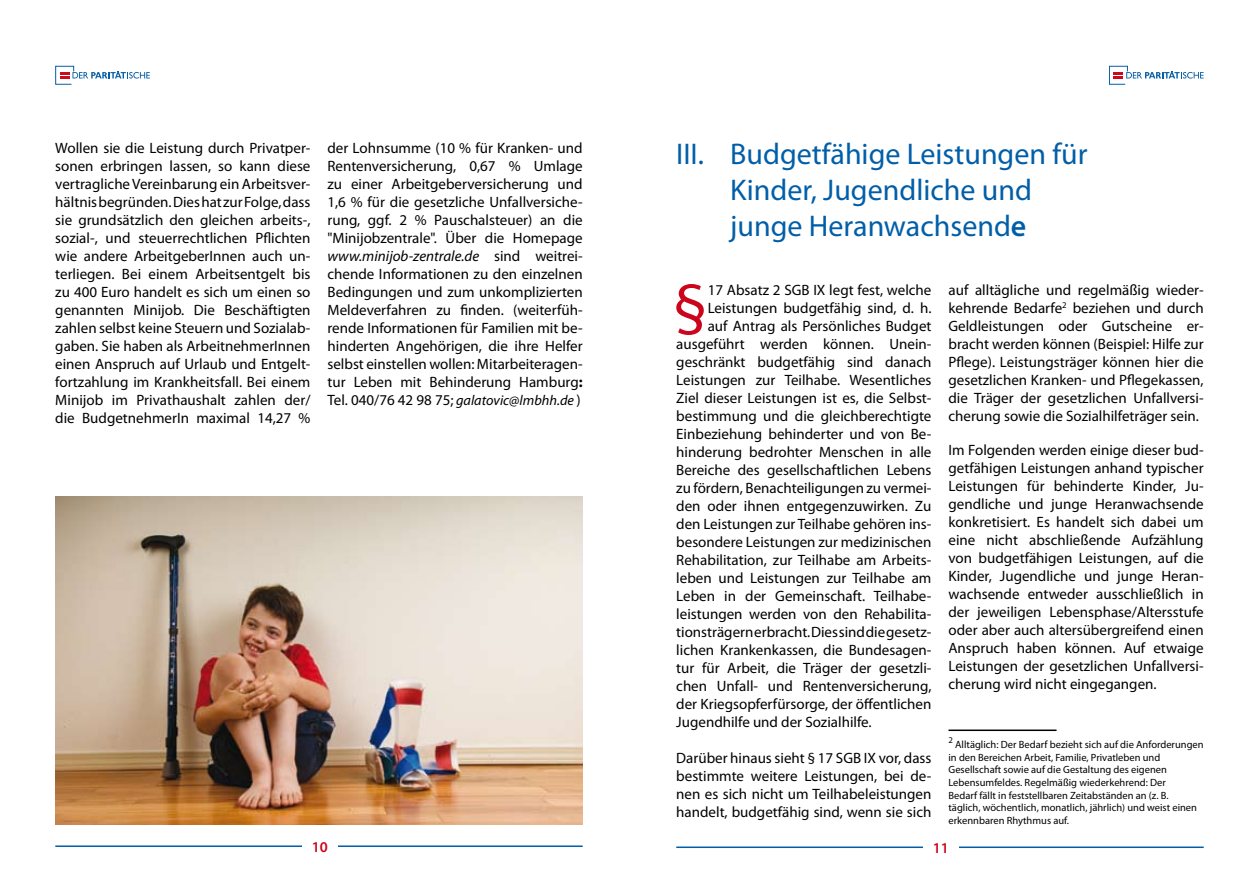
<style>
.page{position:relative;width:1259px;height:893px;background:#fff}
.page>*{position:absolute;margin:0;border:0;box-sizing:border-box;transform-origin:0 0}
.t1{font:68.4px "Myriad Pro";color:#cc051c}
.t2{font:30px/36px "Myriad Pro";color:#005ea8;text-align:center}
.t3{font:15px/18px "Myriad Pro";color:#000;text-align:justify}
.t4{font:600 15px "Myriad Pro";color:#cc051c}
.t5{font:10.5px/12.6px "Myriad Pro";color:#000}
.t6{font:8.7px "Myriad Pro";color:#000}
.s1{font-style:italic}
.s2{font-weight:700}
.s3{font-style:italic;font-size:14.25px}
.s4{font-weight:600}
</style>
<div class="page">
<hr style="left:55px;top:845px;width:528px;height:2px;background:#005ea8">
<div style="left:302px;top:840px;width:36px;height:26px;background:#fff"></div>
<svg style="left:55px;top:66px;width:95px;height:19px"></svg>
<hr style="left:676px;top:846px;width:527px;height:2px;background:#005ea8">
<div style="left:923px;top:841px;width:35px;height:26px;background:#fff"></div>
<svg style="left:1109px;top:66px;width:94px;height:19px"></svg>
<hr style="left:948px;top:729px;width:108px;height:2px;background:#000">
<img style="left:55px;top:497px;width:528px;height:328px">
<p class="t3" style="left:55px;top:138px;width:257px">Wollen sie die Leistung durch Privatper&shy;sonen erbringen lassen, so kann diese vertragliche Vereinbarung ein Arbeitsver&shy;hältnis begründen. Dies hat zur Folge, dass sie grundsätzlich den gleichen arbeits-, sozial-, und steuerrechtlichen Pflichten wie andere ArbeitgeberInnen auch un&shy;terliegen. Bei einem Arbeitsentgelt bis zu 400 Euro handelt es sich um einen so genannten Minijob. Die Beschäftigten zahlen selbst keine Steuern und Sozialab&shy;gaben. Sie haben als ArbeitnehmerInnen einen Anspruch auf Urlaub und Entgelt&shy;fortzahlung im Krankheitsfall. Bei einem Minijob im Privathaushalt zahlen der/ die BudgetnehmerIn maximal 14,27 %</p>
<p class="t3" style="left:327px;top:138px;width:257px">der Lohnsumme (10 % für Kranken- und Rentenversicherung, 0,67 % Umlage zu einer Arbeitgeberversicherung und 1,6 % für die gesetzliche Unfallversiche&shy;rung, ggf. 2 % Pauschalsteuer) an die "Minijobzentrale". Über die Homepage <span class="s1">www.minijob-zentrale.de</span> sind weitrei&shy;chende Informationen zu den einzelnen Bedingungen und zum unkomplizierten Meldeverfahren zu finden. (weiterfüh&shy;rende Informationen für Familien mit be&shy;hinderten Angehörigen, die ihre Helfer selbst einstellen wollen: Mitarbeiteragen&shy;tur Leben mit Behinderung Hamburg<span class="s2">:<br></span>Tel. 040/76 42 98 75; <span class="s3">galatovic@lmbhh.de</span> )</p>
<h2 class="t2" style="left:676px;top:135px;width:413px">III. Budgetfähige Leistungen für<br>Kinder, Jugendliche und<br>junge Heranwachsend<span class="s4">e</span></h2>
<h1 class="t1" style="left:672px;top:266px;width:37px">§</h1>
<p class="t3" style="left:708px;top:280px;width:225px">17 Absatz 2 SGB IX legt fest, welche</p>
<p class="t3" style="left:948px;top:281px;width:257px">auf alltägliche und regelmäßig wieder&shy;kehrende Bedarfe<sup>2</sup> beziehen und durch Geldleistungen oder Gutscheine er&shy;bracht werden können (Beispiel: Hilfe zur Pflege). Leistungsträger können hier die gesetzlichen Kranken- und Pflegekassen, die Träger der gesetzlichen Unfallversi&shy;cherung sowie die Sozialhilfeträger sein.</p>
<p class="t3" style="left:948px;top:441px;width:257px">Im Folgenden werden einige dieser bud&shy;getfähigen Leistungen anhand typischer Leistungen für behinderte Kinder, Ju&shy;gendliche und junge Heranwachsende konkretisiert. Es handelt sich dabei um eine nicht abschließende Aufzählung von budgetfähigen Leistungen, auf die Kinder, Jugendliche und junge Heran&shy;wachsende entweder ausschließlich in der jeweiligen Lebensphase/Altersstufe oder aber auch altersübergreifend einen Anspruch haben können. Auf etwaige Leistungen der gesetzlichen Unfallversi&shy;cherung wird nicht eingegangen.</p>
<p class="t3" style="left:708px;top:298px;width:225px">Leistungen budgetfähig sind, d. h.</p>
<p class="t3" style="left:708px;top:316px;width:225px">auf Antrag als Persönliches Budget</p>
<p class="t3" style="left:676px;top:334px;width:257px">ausgeführt werden können. Unein-</p>
<p class="t3" style="left:676px;top:352px;width:257px">geschränkt budgetfähig sind danach</p>
<p class="t3" style="left:676px;top:370px;width:257px">Leistungen zur Teilhabe. Wesentliches</p>
<p class="t3" style="left:676px;top:388px;width:257px">Ziel dieser Leistungen ist es, die Selbst-</p>
<p class="t3" style="left:676px;top:406px;width:257px">bestimmung und die gleichberechtigte</p>
<p class="t3" style="left:676px;top:424px;width:257px">Einbeziehung behinderter und von Be-</p>
<p class="t3" style="left:676px;top:442px;width:257px">hinderung bedrohter Menschen in alle</p>
<p class="t3" style="left:676px;top:460px;width:257px">Bereiche des gesellschaftlichen Lebens</p>
<p class="t3" style="left:676px;top:478px;width:257px">zu fördern, Benachteiligungen zu vermei-</p>
<p class="t3" style="left:676px;top:496px;width:257px">den oder ihnen entgegenzuwirken. Zu</p>
<p class="t3" style="left:676px;top:514px;width:257px">den Leistungen zur Teilhabe gehören ins-</p>
<p class="t3" style="left:676px;top:532px;width:257px">besondere Leistungen zur medizinischen</p>
<p class="t3" style="left:676px;top:550px;width:257px">Rehabilitation, zur Teilhabe am Arbeits-</p>
<p class="t3" style="left:676px;top:568px;width:257px">leben und Leistungen zur Teilhabe am</p>
<p class="t3" style="left:676px;top:586px;width:257px">Leben in der Gemeinschaft. Teilhabe-</p>
<p class="t3" style="left:676px;top:604px;width:257px">leistungen werden von den Rehabilita-</p>
<p class="t3" style="left:676px;top:622px;width:257px">tionsträgern erbracht. Dies sind die gesetz-</p>
<p class="t3" style="left:676px;top:640px;width:257px">lichen Krankenkassen, die Bundesagen-</p>
<p class="t3" style="left:676px;top:658px;width:257px">tur für Arbeit, die Träger der gesetzli-</p>
<p class="t3" style="left:676px;top:676px;width:257px">chen Unfall- und Rentenversicherung,</p>
<p class="t3" style="left:676px;top:694px;width:257px">der Kriegsopferfürsorge, der öffentlichen</p>
<p class="t3" style="left:676px;top:712px;width:197px">Jugendhilfe und der Sozialhilfe.</p>
<p class="t3" style="left:676px;top:748px;width:257px">Darüber hinaus sieht § 17 SGB IX vor, dass bestimmte weitere Leistungen, bei de&shy;nen es sich nicht um Teilhabeleistungen handelt, budgetfähig sind, wenn sie sich</p>
<p class="t6" style="left:948px;top:735px;width:6px">2</p>
<p class="t5" style="left:948px;top:738px;width:257px;text-indent:7px">Alltäglich: Der Bedarf bezieht sich auf die Anforderungen in den Bereichen Arbeit, Familie, Privatleben und Gesellschaft sowie auf die Gestaltung des eigenen Lebensumfeldes. Regelmäßig wiederkehrend: Der<br>Bedarf fällt in feststellbaren Zeitabständen an (z. B.<br>täglich, wöchentlich, monatlich, jährlich) und weist einen erkennbaren Rhythmus auf.</p>
<p class="t4" style="left:312px;top:837px;width:18px">10</p>
<p class="t4" style="left:932px;top:838px;width:18px">11</p>
</div>
